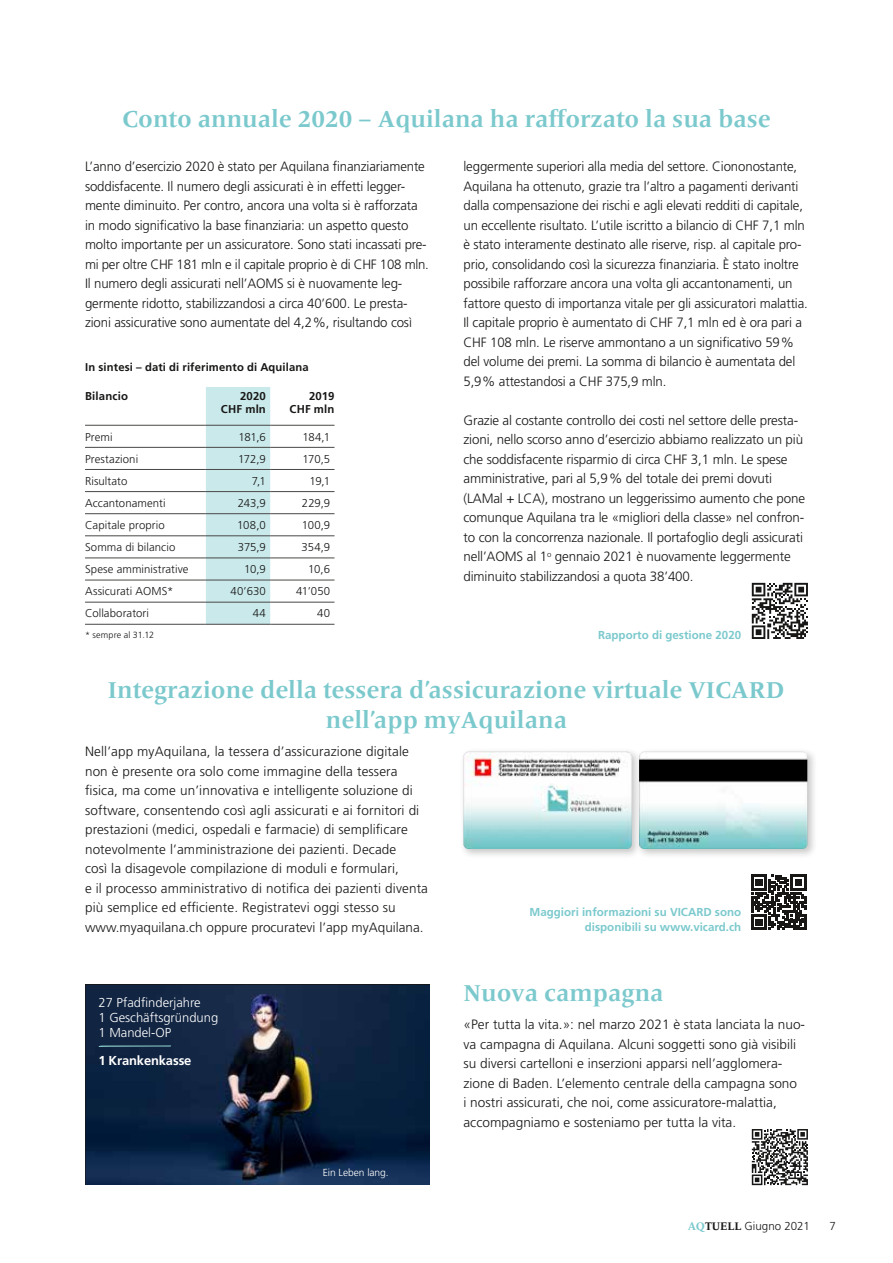
<style>
.page{position:relative;width:893px;height:1263px;background:#fff}
.page>*{position:absolute;margin:0;border:0;box-sizing:border-box;transform-origin:0 0}
.t1{font:700 24px/30px "Frutiger Serif LT Pro";color:#7bc9cd;text-align:center}
.t2{font:300 13.5px/19.5px "Frutiger LT Std";letter-spacing:-.01em;color:#181716}
.t3{font:300 13.5px/19.5px "Frutiger LT Std";letter-spacing:.01em;color:#181716}
.t4{font:300 12.9px/14.9px "Frutiger LT Std";color:#fff}
.t5{font:700 12.9px "Frutiger LT Std";letter-spacing:-.01em;color:#fff}
.t6{font:700 11.55px/15px "Frutiger LT Std";color:#7bc9cd;text-align:right}
.t7{font:300 11.55px "Frutiger LT Std";color:#181716}
.t8{font:300 11.4px "Frutiger LT Std";letter-spacing:.005em;color:#181716}
.t9{font:700 11.4px/13.5px "Frutiger LT Std";letter-spacing:.015em;color:#181716;text-align:right}
.t10{font:700 11.25px "Frutiger LT Std";letter-spacing:.01em;color:#181716}
.t11{font:300 10.2px "Frutiger LT Std";letter-spacing:-.005em;color:#fff}
.t12{font:300 9px "Frutiger LT Std";letter-spacing:.015em;color:#181716}
.s1{font-family:"Frutiger Serif LT Pro";font-weight:700;color:#7bc9cd}
.s2{font-family:"Frutiger Serif LT Pro";font-weight:700}
</style>
<div class="page">
<div style="left:206px;top:387px;width:64px;height:237px;background:#cae9eb"></div>
<hr style="left:85px;top:425px;width:121px;height:1px;background:#484847">
<hr style="left:206px;top:425px;width:64px;height:1px;background:#484847">
<hr style="left:270px;top:425px;width:64px;height:1px;background:#484847">
<hr style="left:85px;top:447px;width:121px;height:1px;background:#484847">
<hr style="left:206px;top:447px;width:64px;height:1px;background:#484847">
<hr style="left:270px;top:447px;width:64px;height:1px;background:#484847">
<hr style="left:85px;top:469px;width:121px;height:1px;background:#484847">
<hr style="left:206px;top:469px;width:64px;height:1px;background:#484847">
<hr style="left:270px;top:469px;width:64px;height:1px;background:#484847">
<hr style="left:85px;top:491px;width:121px;height:1px;background:#484847">
<hr style="left:206px;top:491px;width:64px;height:1px;background:#484847">
<hr style="left:270px;top:491px;width:64px;height:1px;background:#484847">
<hr style="left:85px;top:513px;width:121px;height:1px;background:#484847">
<hr style="left:206px;top:513px;width:64px;height:1px;background:#484847">
<hr style="left:270px;top:513px;width:64px;height:1px;background:#484847">
<hr style="left:85px;top:535px;width:121px;height:1px;background:#484847">
<hr style="left:206px;top:535px;width:64px;height:1px;background:#484847">
<hr style="left:270px;top:535px;width:64px;height:1px;background:#484847">
<hr style="left:85px;top:558px;width:121px;height:1px;background:#484847">
<hr style="left:206px;top:558px;width:64px;height:1px;background:#484847">
<hr style="left:270px;top:558px;width:64px;height:1px;background:#484847">
<hr style="left:85px;top:602px;width:121px;height:1px;background:#484847">
<hr style="left:206px;top:602px;width:64px;height:1px;background:#484847">
<hr style="left:270px;top:602px;width:64px;height:1px;background:#484847">
<hr style="left:85px;top:624px;width:121px;height:1px;background:#484847">
<hr style="left:206px;top:624px;width:64px;height:1px;background:#484847">
<hr style="left:270px;top:624px;width:64px;height:1px;background:#484847">
<hr style="left:85px;top:580px;width:121px;height:1px;background:#484847">
<hr style="left:206px;top:580px;width:64px;height:1px;background:#484847">
<hr style="left:270px;top:580px;width:64px;height:1px;background:#484847">
<svg style="left:85px;top:984px;width:344px;height:201px;background:#132640"></svg>
<svg style="left:751px;top:875px;width:55px;height:55px"></svg>
<svg style="left:752px;top:583px;width:56px;height:56px"></svg>
<svg style="left:752px;top:1129px;width:56px;height:56px"></svg>
<div style="left:460px;top:748px;width:182px;height:111px;background:#181716;opacity:.25"></div>
<img style="left:463px;top:752px;width:169px;height:97px">
<div style="left:635px;top:748px;width:182px;height:111px;background:#181716;opacity:.25"></div>
<img style="left:639px;top:752px;width:168px;height:97px">
<h1 class="t1" style="left:122px;top:104px;width:650px">Conto annuale 2020 – Aquilana ha rafforzato la sua base</h1>
<p class="t2" style="left:85px;top:157px;width:345px">L’anno d’esercizio 2020 è stato per Aquilana finanziariamente soddisfacente. Il numero degli assicurati è in effetti legger&shy;mente diminuito. Per contro, ancora una volta si è rafforzata in modo significativo la base finanziaria: un aspetto questo molto importante per un assicuratore. Sono stati incassati pre&shy;mi per oltre CHF 181 mln e il capitale proprio è di CHF 108 mln.<br>Il numero degli assicurati nell’AOMS si è nuovamente leg&shy;germente ridotto, stabilizzandosi a circa 40’600. Le presta&shy;zioni assicurative sono aumentate del 4,2%, risultando così</p>
<p class="t2" style="left:463px;top:157px;width:346px">leggermente superiori alla media del settore. Ciononostante, Aquilana ha ottenuto, grazie tra l’altro a pagamenti derivanti dalla compensazione dei rischi e agli elevati redditi di capitale, un eccellente risultato. L’utile iscritto a bilancio di CHF 7,1 mln è stato interamente destinato alle riserve, risp. al capitale pro&shy;prio, consolidando così la sicurezza finanziaria. È stato inoltre possibile rafforzare ancora una volta gli accantonamenti, un fattore questo di importanza vitale per gli assicuratori malattia.<br>Il capitale proprio è aumentato di CHF 7,1 mln ed è ora pari a CHF 108 mln. Le riserve ammontano a un significativo 59% del volume dei premi. La somma di bilancio è aumentata del 5,9% attestandosi a CHF 375,9 mln.</p>
<p class="t2" style="left:463px;top:410px;width:343px">Grazie al costante controllo dei costi nel settore delle presta&shy;zioni, nello scorso anno d’esercizio abbiamo realizzato un più che soddisfacente risparmio di circa CHF 3,1 mln. Le spese amministrative, pari al 5,9% del totale dei premi dovuti (LAMal + LCA), mostrano un leggerissimo aumento che pone comunque Aquilana tra le «migliori della classe» nel confron&shy;to con la concorrenza nazionale. Il portafoglio degli assicurati nell’AOMS al 1<sup>o</sup> gennaio 2021 è nuovamente leggermente diminuito stabilizzandosi a quota 38’400.</p>
<p class="t10" style="left:85px;top:361px;width:225px">In sintesi – dati di riferimento di Aquilana</p>
<p class="t9" style="left:85px;top:389px;width:44px">Bilancio</p>
<p class="t9" style="left:221px;top:389px;width:47px">2020<br>CHF mln</p>
<p class="t9" style="left:289px;top:389px;width:47px">2019<br>CHF mln</p>
<p class="t8" style="left:85px;top:430px;width:29px">Premi</p>
<p class="t8" style="left:238px;top:430px;width:29px">181,6</p>
<p class="t8" style="left:302px;top:430px;width:29px">184,1</p>
<p class="t8" style="left:85px;top:452px;width:55px">Prestazioni</p>
<p class="t8" style="left:238px;top:452px;width:29px">172,9</p>
<p class="t8" style="left:303px;top:452px;width:29px">170,5</p>
<p class="t8" style="left:85px;top:474px;width:44px">Risultato</p>
<p class="t8" style="left:252px;top:474px;width:16px">7,1</p>
<p class="t8" style="left:309px;top:474px;width:22px">19,1</p>
<p class="t8" style="left:85px;top:496px;width:82px">Accantonamenti</p>
<p class="t8" style="left:238px;top:496px;width:30px">243,9</p>
<p class="t8" style="left:302px;top:496px;width:30px">229,9</p>
<p class="t8" style="left:85px;top:519px;width:81px">Capitale proprio</p>
<p class="t8" style="left:237px;top:519px;width:30px">108,0</p>
<p class="t8" style="left:302px;top:519px;width:30px">100,9</p>
<p class="t8" style="left:85px;top:541px;width:92px">Somma di bilancio</p>
<p class="t8" style="left:238px;top:541px;width:30px">375,9</p>
<p class="t8" style="left:301px;top:541px;width:30px">354,9</p>
<p class="t8" style="left:85px;top:563px;width:105px">Spese amministrative</p>
<p class="t8" style="left:244px;top:563px;width:23px">10,9</p>
<p class="t8" style="left:308px;top:563px;width:23px">10,6</p>
<p class="t8" style="left:85px;top:585px;width:90px">Assicurati AOMS*</p>
<p class="t8" style="left:230px;top:585px;width:37px">40’630</p>
<p class="t8" style="left:296px;top:585px;width:36px">41’050</p>
<p class="t8" style="left:85px;top:607px;width:65px">Collaboratori</p>
<p class="t8" style="left:253px;top:607px;width:15px">44</p>
<p class="t8" style="left:317px;top:607px;width:14px">40</p>
<p class="t12" style="left:85px;top:630px;width:71px">* sempre al 31.12</p>
<p class="t6" style="left:598px;top:627px;width:145px">Rapporto di gestione 2020</p>
<h1 class="t1" style="left:108px;top:675px;width:679px">Integrazione della tessera d’assicurazione virtuale VICARD nell’app myAquilana</h1>
<p class="t3" style="left:85px;top:742px;width:344px">Nell’app myAquilana, la tessera d’assicurazione digitale non è presente ora solo come immagine della tessera fisica, ma come un’innovativa e intelligente soluzione di software, consentendo così agli assicurati e ai fornitori di prestazioni (medici, ospedali e farmacie) di semplificare notevolmente l’amministrazione dei pazienti. Decade<br>così la disagevole compilazione di moduli e formulari,<br>e il processo amministrativo di notifica dei pazienti diventa più semplice ed efficiente. Registratevi oggi stesso su www.myaquilana.ch oppure procuratevi l’app myAquilana.</p>
<p class="t4" style="left:99px;top:996px;width:121px">27 Pfadfinderjahre<br>1 Geschäftsgründung<br>1 Mandel-OP</p>
<p class="t5" style="left:99px;top:1053px;width:94px">1 Krankenkasse</p>
<p class="t11" style="left:323px;top:1167px;width:67px">Ein Leben lang.</p>
<p class="t6" style="left:529px;top:905px;width:213px">Maggiori informazioni su VICARD sono disponibili su www.vicard.ch</p>
<h1 class="t1" style="left:463px;top:978px;width:202px">Nuova campagna</h1>
<p class="t2" style="left:463px;top:1015px;width:343px">«Per tutta la vita.»: nel marzo 2021 è stata lanciata la nuo&shy;va campagna di Aquilana. Alcuni soggetti sono già visibili su diversi cartelloni e inserzioni apparsi nell’agglomera&shy;zione di Baden. L’elemento centrale della campagna sono<br>i nostri assicurati, che noi, come assicuratore-malattia, accompagniamo e sosteniamo per tutta la vita.</p>
<p class="t7" style="left:688px;top:1220px;width:124px"><span class="s1">AQ</span><span class="s2">TUELL</span> Giugno 2021</p>
<p class="t7" style="left:829px;top:1220px;width:8px">7</p>
</div>
